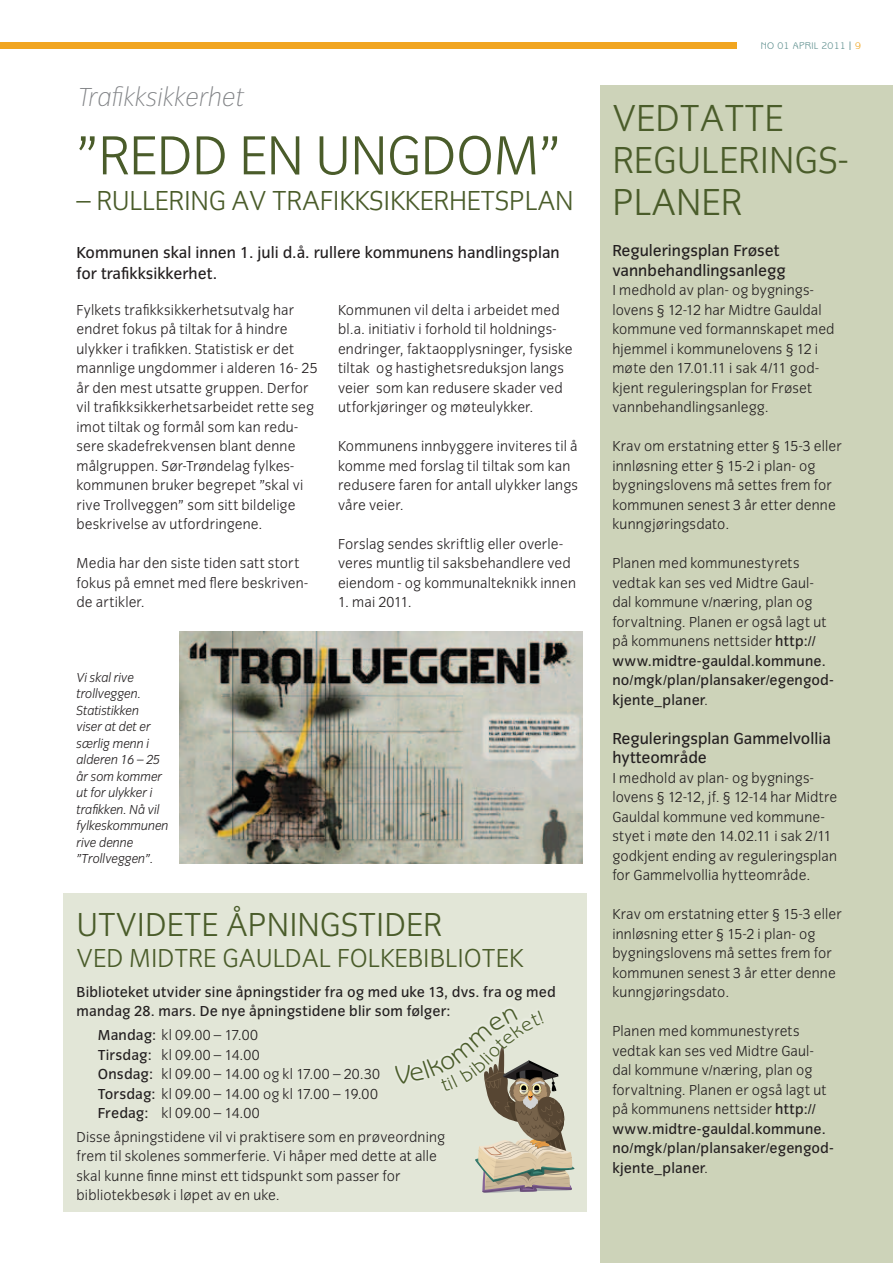
<style>
.page{position:relative;width:893px;height:1263px;background:#fff}
.page>*{position:absolute;margin:0;border:0;box-sizing:border-box;transform-origin:0 0}
.t1{font:300 57px "Congress Sans";letter-spacing:-.01em;color:#4a5c2a}
.t2{font:300 39px/42px "Congress Sans";color:#4a5c2a}
.t3{font:300 34.5px "Congress Sans";color:#4a5c2a}
.t4{font:300 28.5px "Congress Sans";color:#4a5c2a}
.t5{font:300 27px "Congress Sans";color:#4a5c2a}
.t6{font:italic 200 27px "Congress Sans";letter-spacing:-.01em;color:#818386}
.t7{font:16.5px/19.5px "Congress Sans";color:#231f20}
.t8{font:300 15px/19.5px "Congress Sans";letter-spacing:.01em;color:#231f20}
.t9{font:15px/19.5px "Congress Sans";letter-spacing:.01em;color:#231f20}
.t10{font:italic 300 13.5px/16.5px "Congress Sans";letter-spacing:-.01em;color:#231f20}
.t11{font:9.75px "Benguiat Gothic";letter-spacing:.02em;color:#5e8f8e}
.s1{font-weight:400}
.s2{font-size:12px}
.s3{color:#f1a520}
</style>
<div class="page">
<div style="left:600px;top:85px;width:293px;height:1178px;background:#cdd3b9"></div>
<div style="left:64px;top:893px;width:523px;height:319px;background:#e2e6d7"></div>
<div style="left:0;top:43px;width:737px;height:6px;background:#f1a520"></div>
<img style="left:180px;top:632px;width:402px;height:231px">
<svg style="left:395px;top:1008px;width:180px;height:185px"></svg>
<h3 class="t6" style="left:77px;top:83px;width:168px">Trafikksikkerhet</h3>
<h1 class="t1" style="left:77px;top:124px;width:486px">”Redd en ungdom”</h1>
<h3 class="t4" style="left:77px;top:185px;width:51px">– Rullering</h3>
<h3 class="t4" style="left:232px;top:185px;width:56px">av trafikksikkerhetsplan</h3>
<p class="t7" style="left:77px;top:242px;width:485px;line-height:21px">Kommunen skal innen 1. juli d.å. rullere kommunens handlingsplan for trafikksikkerhet.</p>
<p class="t8" style="left:77px;top:300px;width:243px">Fylkets trafikksikkerhetsutvalg har endret fokus på tiltak for å hindre ulykker i trafikken. Statistisk er det mannlige ungdommer i alderen 16- 25 år den mest utsatte gruppen. Derfor vil trafikksikkerhetsarbeidet rette seg imot tiltak og formål som kan redu&shy;sere skadefrekvensen blant denne målgruppen. Sør-Trøndelag fylkes&shy;kommunen bruker begrepet ”skal vi rive Trollveggen” som sitt bildelige beskrivelse av utfordringene.</p>
<p class="t8" style="left:77px;top:554px;width:233px">Media har den siste tiden satt stort fokus på emnet med flere beskriven&shy;de artikler.</p>
<p class="t8" style="left:338px;top:300px;width:236px">Kommunen vil delta i arbeidet med bl.a. initiativ i forhold til holdnings&shy;endringer, faktaopplysninger, fysiske tiltak og hastighetsreduksjon langs veier som kan redusere skader ved utforkjøringer og møteulykker.</p>
<p class="t8" style="left:338px;top:437px;width:241px">Kommunens innbyggere inviteres til å komme med forslag til tiltak som kan redusere faren for antall ulykker langs våre veier.</p>
<p class="t8" style="left:338px;top:534px;width:239px">Forslag sendes skriftlig eller overle&shy;veres muntlig til saksbehandlere ved eiendom - og kommunalteknikk innen</p>
<p class="t8" style="left:338px;top:593px;width:75px">1. mai 2011.</p>
<p class="t10" style="left:77px;top:669px;width:94px">Vi skal rive trollveggen.<br>Statistikken<br>viser at det er særlig menn i alderen 16 – 25 år som kommer ut for ulykker i trafikken. Nå vil fylkeskommunen rive denne ”Trollveggen”.</p>
<h3 class="t3" style="left:77px;top:906px;width:367px">Utvidete åpningstider</h3>
<h3 class="t5" style="left:77px;top:944px;width:448px">ved Midtre Gauldal folkebibliotek</h3>
<p class="t9" style="left:77px;top:982px;width:481px">Biblioteket utvider sine åpningstider fra og med uke 13, dvs. fra og med mandag 28. mars. De nye åpningstidene blir som følger:</p>
<p class="t8" style="left:98px;top:1025px;width:284px"><span class="s1">Mandag:</span> kl 09.00 – 17.00<br><span class="s1">Tirsdag:</span> kl 09.00 – 14.00<br><span class="s1">Onsdag:</span> kl 09.00 – 14.00 og kl 17.00 – 20.30<br><span class="s1">Torsdag:</span> kl 09.00 – 14.00 og kl 17.00 – 19.00<br><span class="s1">Fredag:</span> kl 09.00 – 14.00</p>
<p class="t8" style="left:77px;top:1127px;width:370px">Disse åpningstidene vil vi praktisere som en prøveordning frem til skolenes sommerferie. Vi håper med dette at alle skal kunne finne minst ett tidspunkt som passer for bibliotekbesøk i løpet av en uke.</p>
<p class="t11" style="left:761px;top:40px;width:102px">NO 01 april 2011 <span class="s2">|</span> <span class="s3">9</span></p>
<h2 class="t2" style="left:612px;top:98px;width:173px">Vedtatte regulerings-<br>planer</h2>
<p class="t7" style="left:612px;top:241px;width:175px">Reguleringsplan Frøset vannbehandlingsanlegg</p>
<p class="t8" style="left:612px;top:281px;width:224px">I medhold av plan- og bygnings&shy;lovens § 12-12 har Midtre Gauldal kommune ved formannskapet med hjemmel i kommunelovens § 12 i møte den 17.01.11 i sak 4/11 god&shy;kjent reguleringsplan for Frøset vannbehandlingsanlegg.</p>
<p class="t8" style="left:612px;top:437px;width:231px">Krav om erstatning etter § 15-3 eller innløsning etter § 15-2 i plan- og bygningslovens må settes frem for kommunen senest 3 år etter denne kunngjøringsdato.</p>
<p class="t8" style="left:612px;top:554px;width:223px">Planen med kommunestyrets vedtak kan ses ved Midtre Gaul&shy;dal kommune v/næring, plan og forvaltning. Planen er også lagt ut på kommunens nettsider <span class="s1">http:// www.midtre-gauldal.kommune. no/mgk/plan/plansaker/egengod&shy;kjente_planer</span>.</p>
<p class="t7" style="left:612px;top:729px;width:220px">Reguleringsplan Gammelvollia hytteområde</p>
<p class="t8" style="left:612px;top:768px;width:226px">I medhold av plan- og bygnings&shy;lovens § 12-12, jf. § 12-14 har Midtre Gauldal kommune ved kommune&shy;styet i møte den 14.02.11 i sak 2/11 godkjent ending av reguleringsplan for Gammelvollia hytteområde.</p>
<p class="t8" style="left:612px;top:905px;width:231px">Krav om erstatning etter § 15-3 eller innløsning etter § 15-2 i plan- og bygningslovens må settes frem for kommunen senest 3 år etter denne kunngjøringsdato.</p>
<p class="t8" style="left:612px;top:1022px;width:223px">Planen med kommunestyrets vedtak kan ses ved Midtre Gaul&shy;dal kommune v/næring, plan og forvaltning. Planen er også lagt ut på kommunens nettsider <span class="s1">http:// www.midtre-gauldal.kommune. no/mgk/plan/plansaker/egengod&shy;kjente_planer</span>.</p>
</div>
